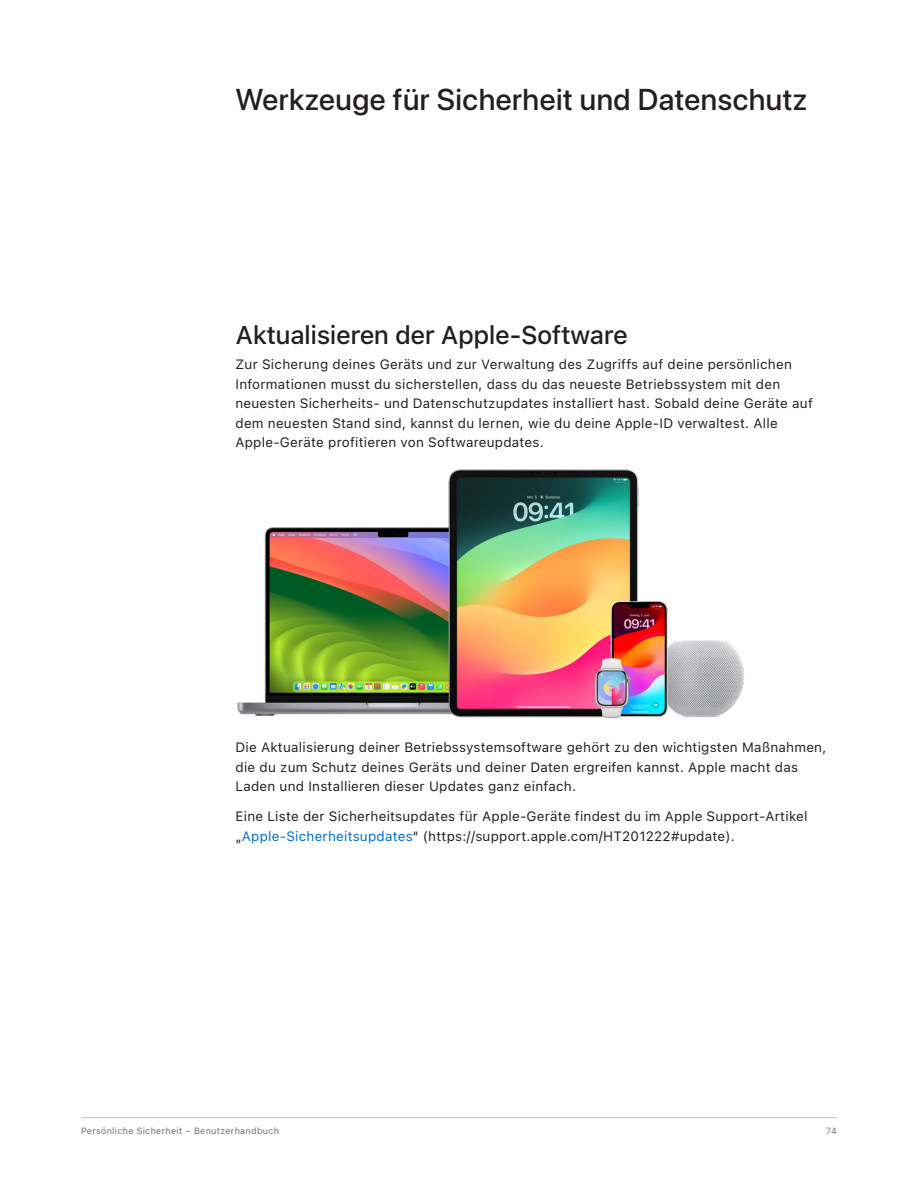
<style>
.page{position:relative;width:918px;height:1188px;background:#fff}
.page>*{position:absolute;margin:0;border:0;box-sizing:border-box;transform-origin:0 0}
.t1{font:500 30px "SF Pro Display";letter-spacing:.015em;color:#231f20}
.t2{font:500 25.5px "SF Pro Text";letter-spacing:-.02em;color:#231f20}
.Body{font:13.5px/19.5px "SF Pro Text";letter-spacing:.015em;color:#231f20}
.t3{font:9px "SF Pro Text";letter-spacing:.035em;color:#6c6d70}
.s1{color:#0070c9}
</style>
<div class="page">
<hr style="left:81px;top:1117px;width:756px;height:1px;background:#bcbdc0">
<img style="left:237px;top:470px;width:507px;height:249px">
<h1 class="t1" style="left:236px;top:82px;width:573px">Werkzeuge für Sicherheit und Datenschutz</h1>
<h2 class="t2" style="left:236px;top:320px;width:394px">Aktualisieren der Apple-Software</h2>
<p class="Body" style="left:236px;top:355px;width:579px">Zur Sicherung deines Geräts und zur Verwaltung des Zugriffs auf deine persönlichen Informationen musst du sicherstellen, dass du das neueste Betriebssystem mit den neuesten Sicherheits- und Datenschutzupdates installiert hast. Sobald deine Geräte auf dem neuesten Stand sind, kannst du lernen, wie du deine Apple-ID verwaltest. Alle Apple-Geräte profitieren von Softwareupdates.</p>
<p class="Body" style="left:236px;top:738px;width:592px">Die Aktualisierung deiner Betriebssystemsoftware gehört zu den wichtigsten Maßnahmen, die du zum Schutz deines Geräts und deiner Daten ergreifen kannst. Apple macht das<br>Laden und Installieren dieser Updates ganz einfach.</p>
<p class="Body" style="left:236px;top:807px;width:574px">Eine Liste der Sicherheitsupdates für Apple-Geräte findest du im Apple Support-Artikel „<span class="s1">Apple-Sicherheitsupdates</span>“ (https://support.apple.com/HT201222#update).</p>
<p class="t3" style="left:81px;top:1125px;width:200px">Persönliche Sicherheit – Benutzerhandbuch</p>
<p class="t3" style="left:826px;top:1125px;width:12px">74</p>
</div>
